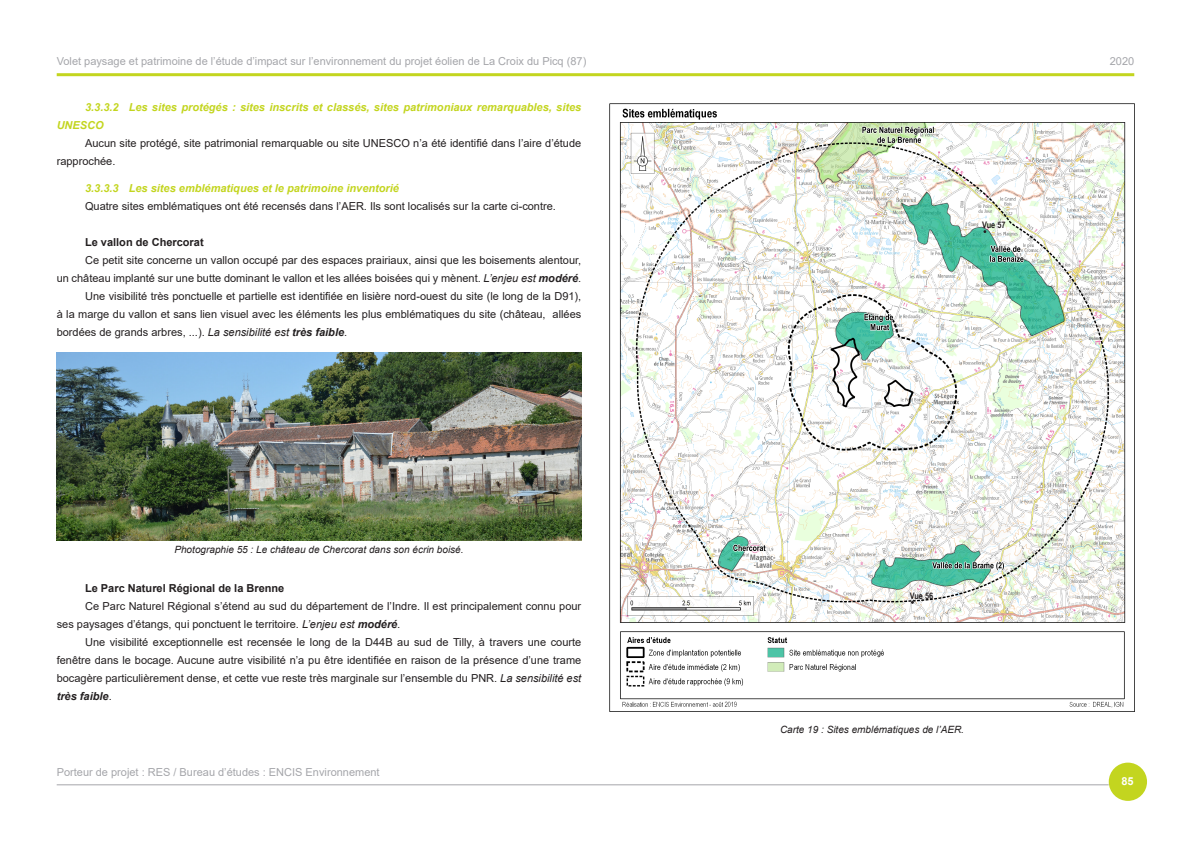
<style>
.page{position:relative;width:1191px;height:842px;background:#fff}
.page>*{position:absolute;margin:0;border:0;box-sizing:border-box;transform-origin:0 0}
.Paragraphe_EI{font:11px/18px "Arial";color:#231f20}
.t1{font:11px "Arial";color:#a5a6aa}
.t2{font:italic 700 11px/18px "Arial";color:#c3d51f}
.Paragraphe_EI-2{font:700 11px "Arial";color:#231f20}
.t3{font:700 11px "Arial";color:#fff}
.t4{font:italic 10px "Arial";color:#231f20}
.Légende_sans_numéro{font:700 9px "Arial Narrow";color:#231f20}
.s1{font-style:italic}
.s2{font-weight:700;font-style:italic}
</style>
<div class="page">
<div style="left:1108px;top:763px;width:39px;height:38px;background:#c3d51f;border-radius:50%"></div>
<hr style="left:57px;top:784px;width:1051px;height:1px;background:#a5a6aa">
<hr style="left:57px;top:73px;width:1077px;height:3px;background:#c3d51f">
<img style="left:609px;top:103px;width:525px;height:608px">
<img style="left:57px;top:353px;width:524px;height:187px">
<p class="t1" style="left:57px;top:53px;width:531px">Volet paysage et patrimoine de l’étude d’impact sur l’environnement du projet éolien de La Croix du Picq (87)</p>
<p class="t2" style="left:57px;top:99px;width:526px;text-indent:28px">3.3.3.2 Les sites protégés : sites inscrits et classés, sites patrimoniaux remarquables, sites<br>UNESCO</p>
<p class="Paragraphe_EI" style="left:57px;top:134px;width:526px;text-indent:28px">Aucun site protégé, site patrimonial remarquable ou site UNESCO n’a été identifié dans l’aire d’étude rapprochée.</p>
<p class="t2" style="left:85px;top:180px;width:315px">3.3.3.3 Les sites emblématiques et le patrimoine inventorié</p>
<p class="Paragraphe_EI" style="left:85px;top:197px;width:472px">Quatre sites emblématiques ont été recensés dans l’AER. Ils sont localisés sur la carte ci-contre.</p>
<p class="Paragraphe_EI-2" style="left:85px;top:235px;width:120px">Le vallon de Chercorat</p>
<p class="Paragraphe_EI" style="left:57px;top:251px;width:526px;text-align:right">Ce petit site concerne un vallon occupé par des espaces prairiaux, ainsi que les boisements alentour,<br>un château implanté sur une butte dominant le vallon et les allées boisées qui y mènent. <span class="s1">L’enjeu est</span> <span class="s2">modéré</span>.</p>
<p class="Paragraphe_EI" style="left:57px;top:287px;width:526px;text-align:justify;text-indent:28px">Une visibilité très ponctuelle et partielle est identifiée en lisière nord-ouest du site (le long de la D91), à la marge du vallon et sans lien visuel avec les éléments les plus emblématiques du site (château, allées bordées de grands arbres, ...). <span class="s1">La sensibilité est</span> <span class="s2">très faible</span>.</p>
<p class="t4" style="left:174px;top:543px;width:291px">Photographie 55 : Le château de Chercorat dans son écrin boisé.</p>
<p class="Paragraphe_EI-2" style="left:85px;top:580px;width:201px">Le Parc Naturel Régional de la Brenne</p>
<p class="Paragraphe_EI" style="left:57px;top:597px;width:526px;text-indent:28px">Ce Parc Naturel Régional s’étend au sud du département de l’Indre. Il est principalement connu pour ses paysages d’étangs, qui ponctuent le territoire. <span class="s1">L’enjeu est</span> <span class="s2">modéré</span><span class="s1">.</span></p>
<p class="Paragraphe_EI" style="left:57px;top:633px;width:526px;text-align:justify;text-indent:28px">Une visibilité exceptionnelle est recensée le long de la D44B au sud de Tilly, à travers une courte fenêtre dans le bocage. Aucune autre visibilité n’a pu être identifiée en raison de la présence d’une trame bocagère particulièrement dense, et cette vue reste très marginale sur l’ensemble du PNR. <span class="s1">La sensibilité est </span><span class="s2">très faible</span>.</p>
<p class="t1" style="left:57px;top:764px;width:324px">Porteur de projet : RES / Bureau d’études : ENCIS Environnement</p>
<p class="Légende_sans_numéro" style="left:982px;top:218px;width:25px">Vue 57</p>
<p class="t1" style="left:1109px;top:53px;width:26px">2020</p>
<p class="Légende_sans_numéro" style="left:909px;top:588px;width:25px">Vue 56</p>
<p class="t4" style="left:780px;top:723px;width:185px">Carte 19 : Sites emblématiques de l’AER.</p>
<p class="t3" style="left:1121px;top:773px;width:14px">85</p>
</div>
